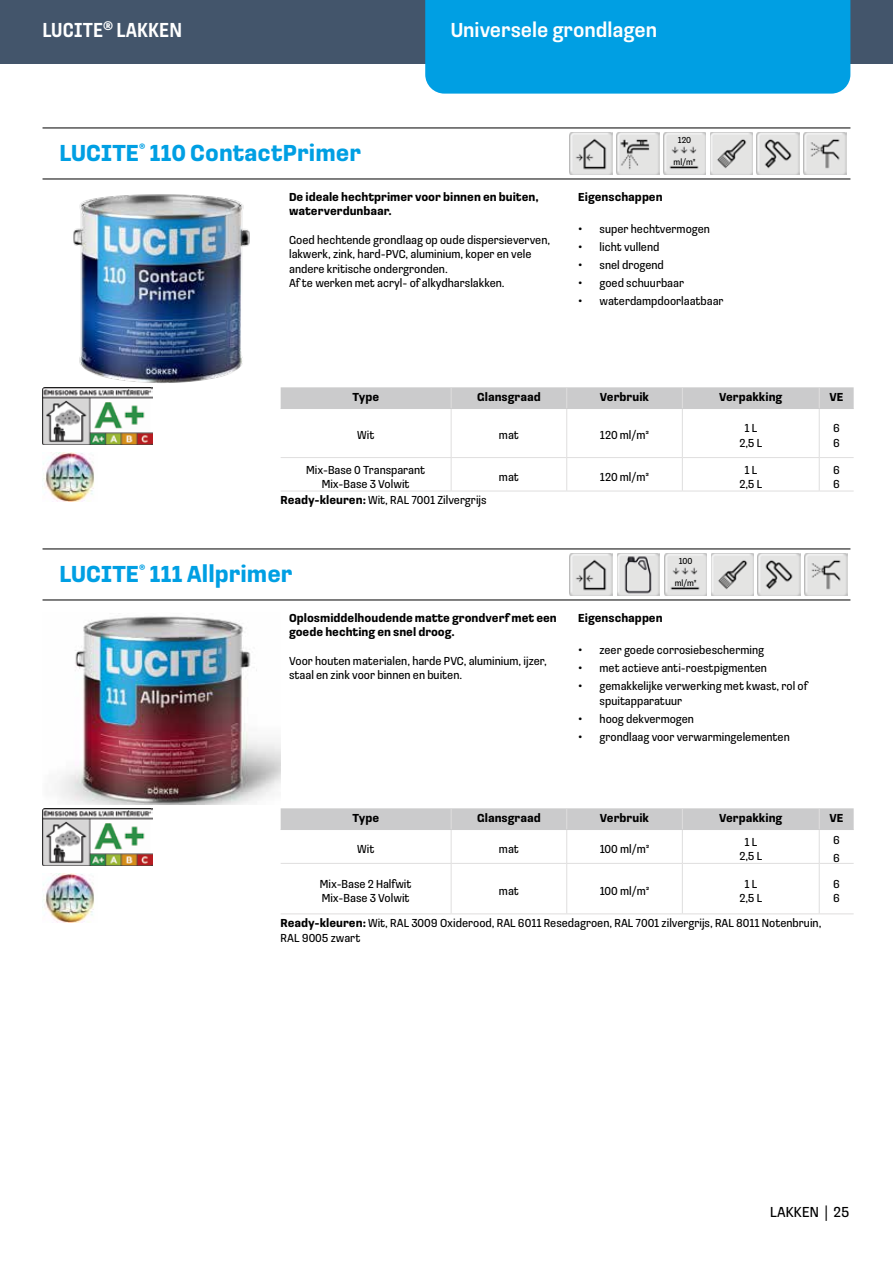
<style>
.page{position:relative;width:893px;height:1263px;background:#fff}
.page>*{position:absolute;margin:0;border:0;box-sizing:border-box;transform-origin:0 0}
.t1{font:700 24px "Loos Condensed";color:#009fe3}
.t2{font:500 21px "Loos Condensed";color:#fff}
.t3{font:500 21px "Loos Compressed";color:#fff}
.t4{font:15px "Loos Condensed";color:#000}
.t5{font:12px/14.4px "Loos Condensed";color:#000}
.t6{font:700 12px/14.4px "Loos Condensed";color:#000}
.t7{font:9px "Loos Condensed";color:#000}
.s1{font-size:15px}
.s2{font-weight:700}
</style>
<div class="page">
<div style="left:0;top:0;width:893px;height:64px;background:#43556b"></div>
<div style="left:425px;top:0;width:425px;height:94px;background:#009fe3"></div>
<hr style="left:43px;top:549px;width:807px;height:1px;background:#000">
<hr style="left:43px;top:600px;width:807px;height:1px;background:#000">
<img style="left:570px;top:553px;width:42px;height:43px">
<img style="left:711px;top:553px;width:43px;height:43px">
<img style="left:758px;top:553px;width:42px;height:43px">
<img style="left:805px;top:553px;width:42px;height:43px">
<img style="left:59px;top:616px;width:222px;height:188px">
<img style="left:43px;top:808px;width:109px;height:58px">
<img style="left:43px;top:873px;width:51px;height:49px">
<hr style="left:281px;top:829px;width:170px;height:1px;background:#cbcbcc">
<hr style="left:451px;top:829px;width:116px;height:1px;background:#cbcbcc">
<hr style="left:567px;top:829px;width:115px;height:1px;background:#cbcbcc">
<div style="left:281px;top:808px;width:573px;height:21px;background:#cbcbcc"></div>
<hr style="left:682px;top:829px;width:137px;height:1px;background:#cbcbcc">
<hr style="left:819px;top:829px;width:35px;height:1px;background:#cbcbcc">
<hr style="left:451px;top:830px;width:1px;height:33px;background:#dfdede">
<hr style="left:281px;top:863px;width:170px;height:1px;background:#dfdede">
<hr style="left:566px;top:830px;width:1px;height:33px;background:#dfdede">
<hr style="left:451px;top:863px;width:116px;height:1px;background:#dfdede">
<hr style="left:682px;top:830px;width:1px;height:33px;background:#dfdede">
<hr style="left:567px;top:863px;width:115px;height:1px;background:#dfdede">
<hr style="left:819px;top:830px;width:1px;height:33px;background:#dfdede">
<hr style="left:682px;top:863px;width:137px;height:1px;background:#dfdede">
<hr style="left:819px;top:863px;width:35px;height:1px;background:#dfdede">
<hr style="left:451px;top:864px;width:1px;height:49px;background:#dfdede">
<hr style="left:281px;top:913px;width:170px;height:1px;background:#dfdede">
<hr style="left:566px;top:864px;width:1px;height:49px;background:#dfdede">
<hr style="left:451px;top:913px;width:116px;height:1px;background:#dfdede">
<hr style="left:682px;top:864px;width:1px;height:49px;background:#dfdede">
<hr style="left:567px;top:913px;width:115px;height:1px;background:#dfdede">
<hr style="left:819px;top:864px;width:1px;height:49px;background:#dfdede">
<hr style="left:682px;top:913px;width:137px;height:1px;background:#dfdede">
<hr style="left:819px;top:913px;width:35px;height:1px;background:#dfdede">
<img style="left:664px;top:553px;width:43px;height:43px">
<hr style="left:43px;top:128px;width:807px;height:1px;background:#000">
<hr style="left:43px;top:179px;width:807px;height:1px;background:#000">
<img style="left:570px;top:132px;width:42px;height:43px">
<img style="left:617px;top:132px;width:42px;height:43px">
<img style="left:710px;top:132px;width:43px;height:43px">
<img style="left:757px;top:132px;width:42px;height:43px">
<img style="left:804px;top:132px;width:42px;height:43px">
<img style="left:73px;top:194px;width:177px;height:189px">
<img style="left:43px;top:387px;width:109px;height:58px">
<img style="left:43px;top:452px;width:51px;height:49px">
<hr style="left:281px;top:408px;width:170px;height:1px;background:#cbcbcc">
<hr style="left:451px;top:408px;width:116px;height:1px;background:#cbcbcc">
<hr style="left:567px;top:408px;width:115px;height:1px;background:#cbcbcc">
<div style="left:281px;top:387px;width:573px;height:21px;background:#cbcbcc"></div>
<hr style="left:682px;top:408px;width:137px;height:1px;background:#cbcbcc">
<hr style="left:819px;top:408px;width:35px;height:1px;background:#cbcbcc">
<hr style="left:451px;top:409px;width:1px;height:48px;background:#dfdede">
<hr style="left:281px;top:457px;width:170px;height:1px;background:#dfdede">
<hr style="left:566px;top:409px;width:1px;height:48px;background:#dfdede">
<hr style="left:451px;top:457px;width:116px;height:1px;background:#dfdede">
<hr style="left:682px;top:409px;width:1px;height:48px;background:#dfdede">
<hr style="left:567px;top:457px;width:115px;height:1px;background:#dfdede">
<hr style="left:819px;top:409px;width:1px;height:48px;background:#dfdede">
<hr style="left:682px;top:457px;width:137px;height:1px;background:#dfdede">
<hr style="left:819px;top:457px;width:35px;height:1px;background:#dfdede">
<hr style="left:451px;top:458px;width:1px;height:33px;background:#dfdede">
<hr style="left:281px;top:491px;width:170px;height:1px;background:#dfdede">
<hr style="left:566px;top:458px;width:1px;height:33px;background:#dfdede">
<hr style="left:451px;top:491px;width:116px;height:1px;background:#dfdede">
<hr style="left:682px;top:458px;width:1px;height:33px;background:#dfdede">
<hr style="left:567px;top:491px;width:115px;height:1px;background:#dfdede">
<hr style="left:819px;top:458px;width:1px;height:33px;background:#dfdede">
<hr style="left:682px;top:491px;width:137px;height:1px;background:#dfdede">
<hr style="left:819px;top:491px;width:35px;height:1px;background:#dfdede">
<img style="left:663px;top:132px;width:43px;height:43px">
<img style="left:617px;top:553px;width:43px;height:43px">
<h2 class="t3" style="left:43px;top:15px;width:141px">LUCITE<sup>®</sup> LAKKEN</h2>
<h2 class="t2" style="left:451px;top:15px;width:208px">Universele grondlagen</h2>
<h1 class="t1" style="left:60px;top:136px;width:303px">LUCITE<sup>®</sup> 110 ContactPrimer</h1>
<p class="t6" style="left:289px;top:189px;width:251px">De ideale hechtprimer voor binnen en buiten, waterverdunbaar.</p>
<p class="t5" style="left:289px;top:232px;width:263px">Goed hechtende grondlaag op oude dispersieverven, lakwerk, zink, hard-PVC, aluminium, koper en vele andere kritische ondergronden.<br>Af te werken met acryl- of alkydharslakken.</p>
<p class="t7" style="left:678px;top:134px;width:15px">120</p>
<p class="t7" style="left:674px;top:155px;width:23px">ml/m²</p>
<p class="t6" style="left:578px;top:189px;width:86px">Eigenschappen</p>
<p class="t5" style="left:578px;top:221px;width:133px"><span class="s1">•</span> super hechtvermogen</p>
<p class="t5" style="left:578px;top:239px;width:83px"><span class="s1">•</span> licht vullend</p>
<p class="t5" style="left:578px;top:257px;width:87px"><span class="s1">•</span> snel drogend</p>
<p class="t5" style="left:578px;top:275px;width:107px"><span class="s1">•</span> goed schuurbaar</p>
<p class="t5" style="left:578px;top:293px;width:147px"><span class="s1">•</span> waterdampdoorlaatbaar</p>
<p class="t6" style="left:352px;top:389px;width:28px">Type</p>
<p class="t6" style="left:477px;top:389px;width:65px">Glansgraad</p>
<p class="t6" style="left:600px;top:389px;width:51px">Verbruik</p>
<p class="t6" style="left:719px;top:389px;width:65px">Verpakking</p>
<p class="t6" style="left:829px;top:389px;width:15px">VE</p>
<p class="t5" style="left:357px;top:428px;width:19px">Wit</p>
<p class="t5" style="left:499px;top:428px;width:21px">mat</p>
<p class="t5" style="left:600px;top:428px;width:51px">120 ml/m²</p>
<p class="t5" style="left:739px;top:420px;width:24px;text-align:center">1 L<br>2,5 L</p>
<p class="t5" style="left:833px;top:420px;width:8px">6<br>6</p>
<p class="t5" style="left:306px;top:462px;width:120px;text-align:center">Mix-Base 0 Transparant<br>Mix-Base 3 Volwit</p>
<p class="t5" style="left:499px;top:469px;width:21px">mat</p>
<p class="t5" style="left:600px;top:469px;width:51px">120 ml/m²</p>
<p class="t5" style="left:739px;top:462px;width:24px;text-align:center">1 L<br>2,5 L</p>
<p class="t5" style="left:833px;top:462px;width:8px">6<br>6</p>
<p class="t5" style="left:281px;top:492px;width:207px"><span class="s2">Ready-kleuren:</span> Wit, RAL 7001 Zilvergrijs</p>
<h1 class="t1" style="left:60px;top:557px;width:235px">LUCITE<sup>®</sup> 111 Allprimer</h1>
<p class="t6" style="left:289px;top:610px;width:269px">Oplosmiddelhoudende matte grondverf met een goede hechting en snel droog.</p>
<p class="t5" style="left:289px;top:653px;width:259px">Voor houten materialen, harde PVC, aluminium, ijzer, staal en zink voor binnen en buiten.</p>
<p class="t7" style="left:679px;top:555px;width:15px">100</p>
<p class="t7" style="left:675px;top:576px;width:23px">ml/m²</p>
<p class="t6" style="left:578px;top:610px;width:86px">Eigenschappen</p>
<p class="t5" style="left:578px;top:642px;width:187px"><span class="s1">•</span> zeer goede corrosiebescherming</p>
<p class="t5" style="left:578px;top:660px;width:190px"><span class="s1">•</span> met actieve anti-roestpigmenten</p>
<p class="t5" style="left:600px;top:678px;width:210px;text-indent:-21px"><span class="s1">•</span> gemakkelijke verwerking met kwast, rol of spuitapparatuur</p>
<p class="t5" style="left:578px;top:711px;width:117px"><span class="s1">•</span> hoog dekvermogen</p>
<p class="t5" style="left:578px;top:729px;width:213px"><span class="s1">•</span> grondlaag voor verwarmingelementen</p>
<p class="t6" style="left:352px;top:810px;width:28px">Type</p>
<p class="t6" style="left:477px;top:810px;width:65px">Glansgraad</p>
<p class="t6" style="left:600px;top:810px;width:51px">Verbruik</p>
<p class="t6" style="left:719px;top:810px;width:65px">Verpakking</p>
<p class="t6" style="left:829px;top:810px;width:15px">VE</p>
<p class="t5" style="left:357px;top:841px;width:19px">Wit</p>
<p class="t5" style="left:499px;top:841px;width:21px">mat</p>
<p class="t5" style="left:600px;top:841px;width:51px">100 ml/m²</p>
<p class="t5" style="left:739px;top:834px;width:24px;text-align:center">1 L<br>2,5 L</p>
<p class="t5" style="left:833px;top:830px;width:8px;line-height:18px">6<br>6</p>
<p class="t5" style="left:320px;top:876px;width:93px">Mix-Base 2 Halfwit<br>Mix-Base 3 Volwit</p>
<p class="t5" style="left:499px;top:883px;width:21px">mat</p>
<p class="t5" style="left:600px;top:883px;width:51px">100 ml/m²</p>
<p class="t5" style="left:739px;top:876px;width:24px;text-align:center">1 L<br>2,5 L</p>
<p class="t5" style="left:833px;top:876px;width:8px">6<br>6</p>
<p class="t5" style="left:281px;top:915px;width:542px"><span class="s2">Ready-kleuren:</span> Wit, RAL 3009 Oxiderood, RAL 6011 Resedagroen, RAL 7001 zilvergrijs, RAL 8011 Notenbruin,<br>RAL 9005 zwart</p>
<p class="t4" style="left:770px;top:1201px;width:81px">LAKKEN | 25</p>
</div>
